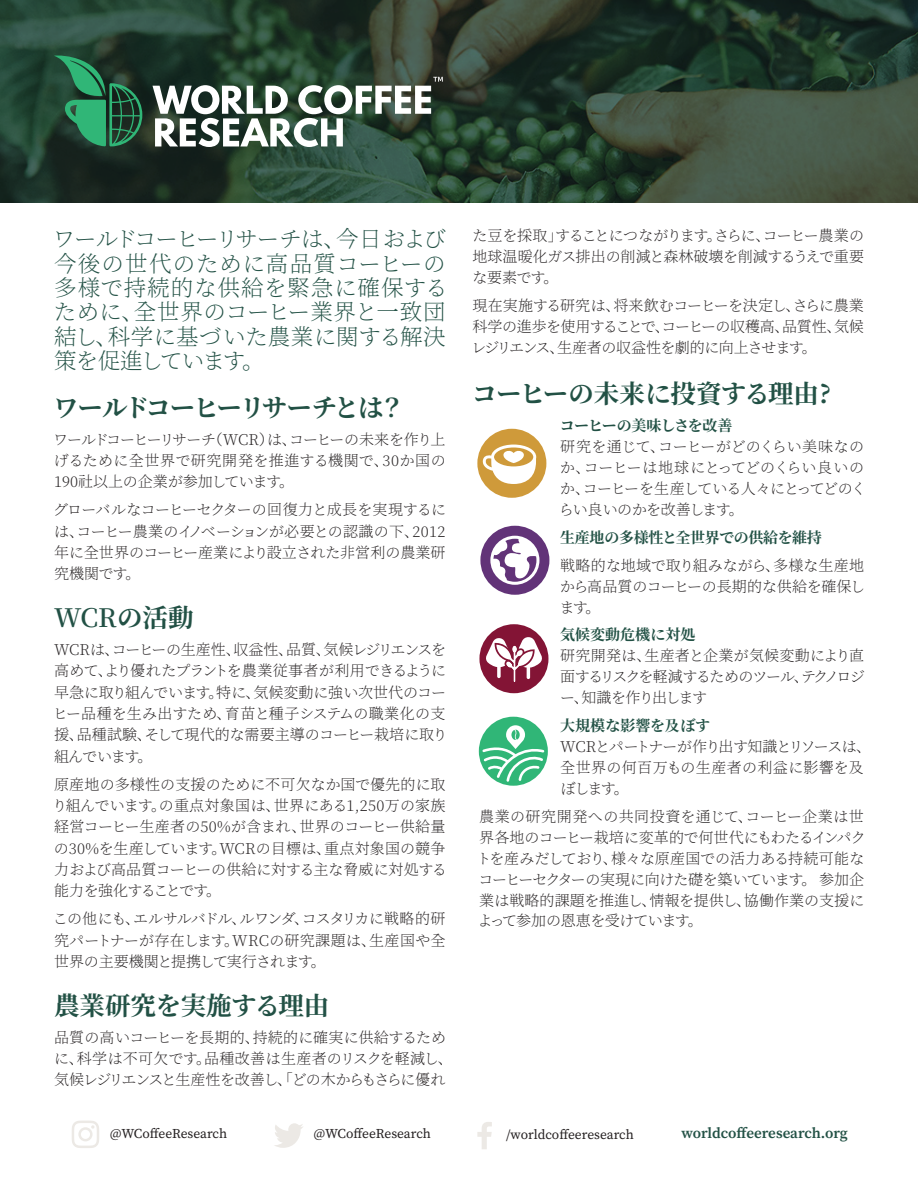
<style>
.page{position:relative;width:918px;height:1188px;background:#fff}
.page>*{position:absolute;margin:0;border:0;box-sizing:border-box;transform-origin:0 0}
.Headline{font:700 25.5px "Source Han Serif K";letter-spacing:-.015em;color:#225145}
.Headline-2{font:700 25.5px "Source Han Serif K";letter-spacing:-.065em;color:#225145}
.Headline-3{font:700 25.5px "Source Han Serif K";letter-spacing:-.005em;color:#225145}
.Headline-4{font:600 25.5px "Source Han Serif K";color:#225145}
.Body{font:200 22.5px/24.3px "Source Han Serif K";letter-spacing:-.01em;color:#225145;text-align:justify}
.Body-2{font:200 15px/21.3px "Source Han Serif K";letter-spacing:-.015em;color:#231f20;text-align:justify}
.t1{font:600 15px "Source Serif Pro";color:#225145}
.Body-3{font:700 15px "Source Han Serif K";color:#225145}
.Body-4{font:700 15px "Source Han Serif K";letter-spacing:-.02em;color:#225145}
.Body-5{font:200 15px "Source Han Serif K";letter-spacing:-.04em;color:#231f20}
.Body-6{font:700 15px "Source Han Serif K";letter-spacing:-.045em;color:#225145}
.t2{font:13.5px "Source Serif Pro";letter-spacing:-.005em;color:#231f20}
.s1{font-weight:700}
</style>
<div class="page">
<svg style="left:0;top:0;width:918px;height:202px;background:#2c4233"></svg>
<svg style="left:477px;top:1122px;width:15px;height:27px"></svg>
<svg style="left:274px;top:1123px;width:29px;height:25px"></svg>
<svg style="left:54px;top:54px;width:88px;height:92px;background:#246043"></svg>
<svg style="left:152px;top:77px;width:291px;height:70px"></svg>
<svg style="left:72px;top:1121px;width:27px;height:27px"></svg>
<div style="left:480px;top:526px;width:69px;height:69px;background:#623378;border-radius:50%"></div>
<svg style="left:490px;top:536px;width:49px;height:49px"></svg>
<div style="left:477px;top:429px;width:69px;height:69px;background:#cf9a3a;border-radius:50%"></div>
<svg style="left:482px;top:445px;width:54px;height:39px"></svg>
<div style="left:479px;top:624px;width:69px;height:69px;background:#831435;border-radius:50%"></div>
<svg style="left:485px;top:636px;width:58px;height:48px"></svg>
<div style="left:479px;top:717px;width:69px;height:69px;background:#30b677;border-radius:50%"></div>
<svg style="left:482px;top:725px;width:62px;height:57px"></svg>
<p class="Body" style="left:53px;top:228px;width:396px">ワールドコーヒーリサーチは、今日および今後の世代のために高品質コーヒーの多様で持続的な供給を緊急に確保するために、全世界のコーヒー業界と一致団結し、科学に基づいた農業に関する解決策を促進しています。</p>
<p class="Headline-2" style="left:53px;top:393px;width:353px">ワールドコーヒーリサーチとは？</p>
<p class="Body-2" style="left:53px;top:429px;width:394px">ワールドコーヒーリサーチ（WCR）は、コーヒーの未来を作り上げるために全世界で研究開発を推進する機関で、30か国の190社以上の企業が参加しています。</p>
<p class="Body-2" style="left:53px;top:500px;width:394px">グローバルなコーヒーセクターの回復力と成長を実現するには、コーヒー農業のイノベーションが必要との認識の下、2012年に全世界のコーヒー産業により設立された非営利の農業研究機関です。</p>
<p class="Headline-4" style="left:54px;top:603px;width:141px">WCR<span class="s1">の活動</span></p>
<p class="Body-2" style="left:53px;top:639px;width:396px;text-align:left">WCRは、コーヒーの生産性、収益性、品質、気候レジリエンスを高めて、より優れたプラントを農業従事者が利用できるように早急に取り組んでいます。特に、気候変動に強い次世代のコーヒー品種を生み出すため、育苗と種子システムの職業化の支援、品種試験、そして現代的な需要主導のコーヒー栽培に取り組んでいます。</p>
<p class="Body-2" style="left:52px;top:774px;width:396px">原産地の多様性の支援のために不可欠なか国で優先的に取り組んでいます。の重点対象国は、世界にある1,250万の家族経営コーヒー生産者の50%が含まれ、世界のコーヒー供給量の30%を生産しています。WCRの目標は、重点対象国の競争力および高品質コーヒーの供給に対する主な脅威に対処する能力を強化することです。</p>
<p class="Body-2" style="left:53px;top:909px;width:394px">この他にも、エルサルバドル、ルワンダ、コスタリカに戦略的研究パートナーが存在します。WRCの研究課題は、生産国や全世界の主要機関と提携して実行されます。</p>
<p class="Headline-3" style="left:54px;top:991px;width:277px">農業研究を実施する理由</p>
<p class="Body-2" style="left:54px;top:1027px;width:400px;text-align:left">品質の高いコーヒーを長期的、持続的に確実に供給するために、科学は不可欠です。品種改善は生産者のリスクを軽減し、気候レジリエンスと生産性を改善し、「どの木からもさらに優れ</p>
<p class="Body-2" style="left:472px;top:226px;width:393px">た豆を採取」することにつながります。さらに、コーヒー農業の地球温暖化ガス排出の削減と森林破壊を削減するうえで重要な要素です。</p>
<p class="Body-2" style="left:471px;top:296px;width:394px">現在実施する研究は、将来飲むコーヒーを決定し、さらに農業科学の進歩を使用することで、コーヒーの収穫高、品質性、気候レジリエンス、生産者の収益性を劇的に向上させます。</p>
<p class="Headline" style="left:472px;top:380px;width:361px">コーヒーの未来に投資する理由?</p>
<p class="Body-6" style="left:560px;top:417px;width:174px">コーヒーの美味しさを改善</p>
<p class="Body-2" style="left:559px;top:437px;width:309px;text-align:left">研究を通じて、コーヒーがどのくらい美味なのか、コーヒーは地球にとってどのくらい良いのか、コーヒーを生産している人々にとってどのくらい良いのかを改善します。</p>
<p class="Body-4" style="left:560px;top:529px;width:263px">生産地の多様性と全世界での供給を維持</p>
<p class="Body-2" style="left:559px;top:555px;width:307px">戦略的な地域で取り組みながら、多様な生産地から高品質のコーヒーの長期的な供給を確保します。</p>
<p class="Body-3" style="left:560px;top:627px;width:137px">気候変動危機に対処</p>
<p class="Body-2" style="left:560px;top:646px;width:306px">研究開発は、生産者と企業が気候変動により直面するリスクを軽減するためのツール、テクノロジー、知識を作り出します</p>
<p class="Body-3" style="left:560px;top:717px;width:151px">大規模な影響を及ぼす</p>
<p class="Body-2" style="left:560px;top:737px;width:312px;text-align:left">WCRとパートナーが作り出す知識とリソースは、全世界の何百万もの生産者の利益に影響を及ぼします。</p>
<p class="Body-2" style="left:476px;top:806px;width:391px;text-align:left">農業の研究開発への共同投資を通じて、コーヒー企業は世界各地のコーヒー栽培に変革的で何世代にもわたるインパクトを産みだしており、様々な原産国での活力ある持続可能なコーヒーセクターの実現に向けた礎を築いています。 参加企業は戦略的課題を推進し、情報を提供し、協働作業の支援に</p>
<p class="Body-5" style="left:478px;top:912px;width:227px">よって参加の恩恵を受けています。</p>
<p class="t2" style="left:110px;top:1125px;width:119px">@WCoffeeResearch</p>
<p class="t2" style="left:314px;top:1125px;width:119px">@WCoffeeResearch</p>
<p class="t2" style="left:506px;top:1125px;width:129px">/worldcoffeeresearch</p>
<p class="t1" style="left:681px;top:1123px;width:168px">worldcoffeeresearch.org</p>
</div>
